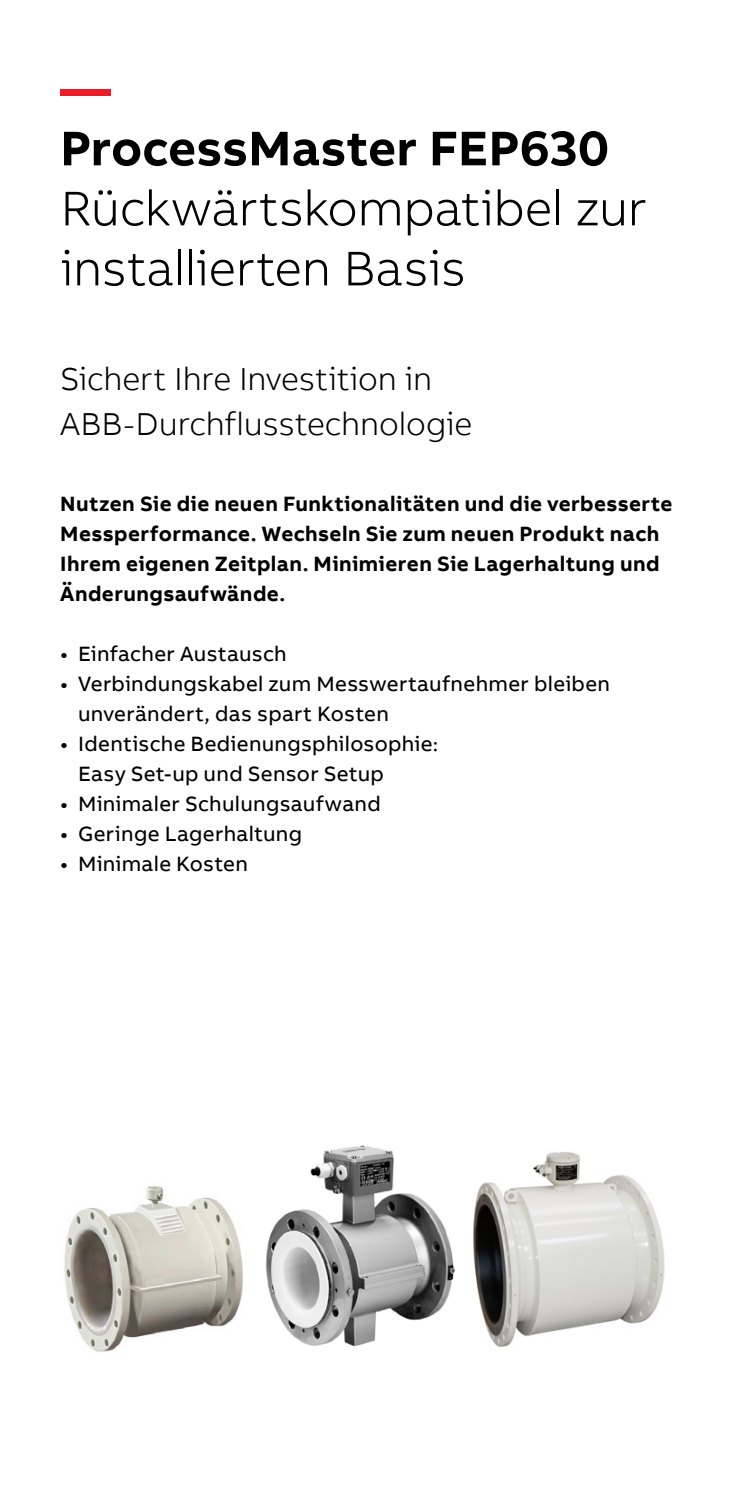
<style>
.page{position:relative;width:745px;height:1489px;background:#fff}
.page>*{position:absolute;margin:0;border:0;box-sizing:border-box;transform-origin:0 0}
.t1{font:300 50px/60px "AB Bvoice";letter-spacing:-.005em;color:#000}
.t2{font:700 50px "AB Bvoice";color:#000}
.t3{font:700 50px "AB Bvoice";color:#ed1c29}
.t4{font:300 32.5px/45px "AB Bvoice";letter-spacing:-.005em;color:#000}
.t5{font:21.25px/30px "AB Bvoice";letter-spacing:.015em;color:#000}
.t6{font:700 21.25px/30px "AB Bvoice";letter-spacing:.02em;color:#000}
</style>
<div class="page">
<img style="left:473px;top:1151px;width:192px;height:197px">
<img style="left:265px;top:1145px;width:190px;height:202px">
<img style="left:64px;top:1186px;width:179px;height:166px">
<h1 class="t3" style="left:60px;top:57px;width:51px">—</h1>
<h1 class="t2" style="left:60px;top:117px;width:550px">ProcessMaster FEP630</h1>
<h1 class="t1" style="left:60px;top:178px;width:587px">Rückwärtskompatibel zur installierten Basis</h1>
<h2 class="t4" style="left:60px;top:357px;width:413px">Sichert Ihre Investition in<br>ABB-Durchflusstechnologie</h2>
<p class="t6" style="left:60px;top:488px;width:613px">Nutzen Sie die neuen Funktionalitäten und die verbesserte Messperformance. Wechseln Sie zum neuen Produkt nach Ihrem eigenen Zeitplan. Minimieren Sie Lagerhaltung und Änderungsaufwände.</p>
<p class="t5" style="left:60px;top:638px;width:228px">• Einfacher Austausch</p>
<p class="t5" style="left:78px;top:668px;width:533px;text-indent:-18px">• Verbindungskabel zum Messwertaufnehmer bleiben unverändert, das spart Kosten</p>
<p class="t5" style="left:78px;top:728px;width:361px;text-indent:-18px">• Identische Bedienungsphilosophie:<br>Easy Set-up und Sensor Setup</p>
<p class="t5" style="left:60px;top:788px;width:322px">• Minimaler Schulungsaufwand</p>
<p class="t5" style="left:60px;top:818px;width:243px">• Geringe Lagerhaltung</p>
<p class="t5" style="left:60px;top:848px;width:189px">• Minimale Kosten</p>
</div>
